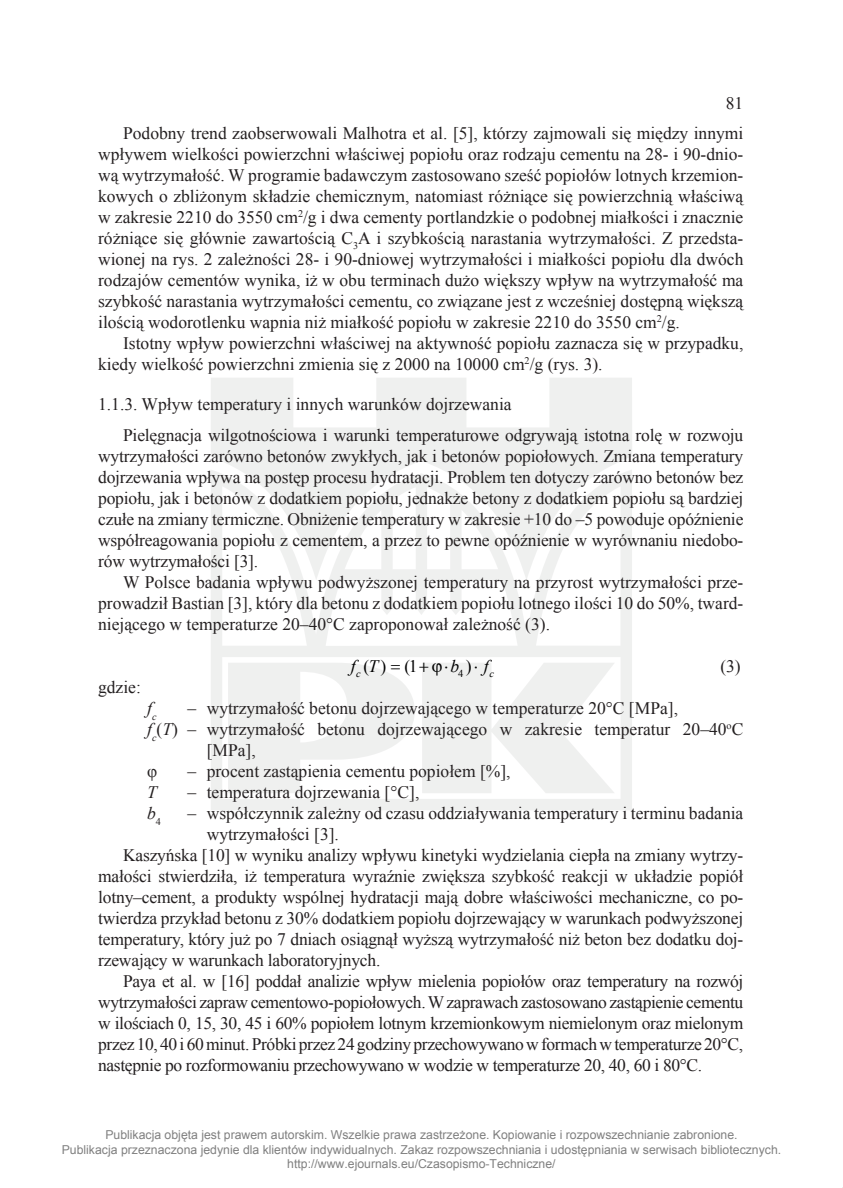
<style>
.page{position:relative;width:843px;height:1188px;background:#fff}
.page>*{position:absolute;margin:0;border:0;box-sizing:border-box;transform-origin:0 0}
.tekst_cz{font:17.5px/21px "Times New Roman";color:#231f20;text-align:justify}
.wiersz_cz{font:17.5px/21px "Times New Roman";color:#231f20}
.tytuł_rozdz__1_1_1{font:17.5px "Times New Roman";color:#231f20}
.t1{font:italic 17.5px "Times New Roman";color:#000}
.wiersz_cz-2{font:italic 17.5px "Times New Roman";color:#231f20}
.t2{font:17.5px "Times New Roman";color:#000}
.równanie_cz{font:17.5px "Times New Roman";color:#231f20}
.t3{font:12.25px/14.7px "Arial";color:#808080;text-align:center}
.t4{font:italic 10.5px "Times New Roman";color:#000}
.t5{font:10.5px "Times New Roman";color:#000}
.s1{font-style:normal}
.s2{font-style:italic}
</style>
<div class="page">
<svg style="left:211px;top:378px;width:421px;height:432px;fill:#eff0ef"></svg>
<svg style="left:391px;top:665px;width:9px;height:4px"></svg>
<svg style="left:419px;top:662px;width:23px;height:13px"></svg>
<p class="tekst_cz" style="left:123px;top:88px;width:621px;line-height:29.6px;text-align:right">81<br>Podobny trend zaobserwowali Malhotra et al. [5], którzy zajmowali się między innymi</p>
<p class="tekst_cz" style="left:98px;top:143px;width:646px">wpływem wielkości powierzchni właściwej popiołu oraz rodzaju cementu na 28- i 90-dnio&shy;wą wytrzymałość. W programie badawczym zastosowano sześć popiołów lotnych krzemion&shy;kowych o zbliżonym składzie chemicznym, natomiast różniące się powierzchnią właściwą w zakresie 2210 do 3550 cm<sup>2</sup>/g i dwa cementy portlandzkie o podobnej miałkości i znacznie różniące się głównie zawartością C<sub>3</sub>A i szybkością narastania wytrzymałości. Z przedsta&shy;wionej na rys. 2 zależności 28- i 90-dniowej wytrzymałości i miałkości popiołu dla dwóch rodzajów cementów wynika, iż w obu terminach dużo większy wpływ na wytrzymałość ma szybkość narastania wytrzymałości cementu, co związane jest z wcześniej dostępną większą ilością wodorotlenku wapnia niż miałkość popiołu w zakresie 2210 do 3550 cm<sup>2</sup>/g.</p>
<p class="tekst_cz" style="left:98px;top:332px;width:646px;text-indent:25px">Istotny wpływ powierzchni właściwej na aktywność popiołu zaznacza się w przypadku, kiedy wielkość powierzchni zmienia się z 2000 na 10000 cm<sup>2</sup>/g (rys. 3).</p>
<p class="tytuł_rozdz__1_1_1" style="left:98px;top:392px;width:415px">1.1.3. Wpływ temperatury i innych warunków dojrzewania</p>
<p class="tekst_cz" style="left:98px;top:424px;width:646px;text-indent:25px">Pielęgnacja wilgotnościowa i warunki temperaturowe odgrywają istotna rolę w rozwoju wytrzymałości zarówno betonów zwykłych, jak i betonów popiołowych. Zmiana temperatury dojrzewania wpływa na postęp procesu hydratacji. Problem ten dotyczy zarówno betonów bez popiołu, jak i betonów z dodatkiem popiołu, jednakże betony z dodatkiem popiołu są bardziej czułe na zmiany termiczne. Obniżenie temperatury w zakresie +10 do –5 powoduje opóźnienie współreagowania popiołu z cementem, a przez to pewne opóźnienie w wyrównaniu niedobo&shy;rów wytrzymałości [3].</p>
<p class="tekst_cz" style="left:98px;top:571px;width:646px;text-indent:25px">W Polsce badania wpływu podwyższonej temperatury na przyrost wytrzymałości prze&shy;prowadził Bastian [3], który dla betonu z dodatkiem popiołu lotnego ilości 10 do 50%, tward&shy;niejącego w temperaturze 20–40°C zaproponował zależność (3).</p>
<p class="t1" style="left:350px;top:654px;width:29px">f T</p>
<p class="t1" style="left:444px;top:654px;width:46px">⋅b <span class="s1">)</span>⋅ f</p>
<p class="t4" style="left:356px;top:666px;width:6px">c</p>
<p class="t4" style="left:489px;top:666px;width:6px">c</p>
<p class="t2" style="left:363px;top:654px;width:56px">( ) (1</p>
<p class="t5" style="left:458px;top:666px;width:7px">4</p>
<p class="równanie_cz" style="left:720px;top:654px;width:22px">(3)</p>
<p class="tekst_cz" style="left:98px;top:676px;width:44px">gdzie:</p>
<p class="wiersz_cz-2" style="left:147px;top:696px;width:11px">f<sub>c</sub></p>
<p class="wiersz_cz" style="left:187px;top:697px;width:492px">– wytrzymałość betonu dojrzewającego w temperaturze 20°C [MPa],</p>
<p class="wiersz_cz" style="left:207px;top:718px;width:538px;text-indent:-60px"><span class="s2">f</span><sub>c</sub>(<span class="s2">T</span>) – wytrzymałość betonu dojrzewającego w zakresie temperatur 20–40<sup>o</sup>C [MPa],</p>
<p class="wiersz_cz" style="left:147px;top:760px;width:12px">φ</p>
<p class="wiersz_cz" style="left:187px;top:760px;width:324px">– procent zastąpienia cementu popiołem [%],</p>
<p class="wiersz_cz-2" style="left:147px;top:780px;width:11px">T</p>
<p class="wiersz_cz" style="left:187px;top:781px;width:233px">– temperatura dojrzewania [°C],</p>
<p class="wiersz_cz-2" style="left:147px;top:801px;width:15px">b<sub>4</sub></p>
<p class="wiersz_cz" style="left:207px;top:802px;width:538px;text-indent:-19px">– współczynnik zależny od czasu oddziaływania temperatury i terminu badania wytrzymałości [3].</p>
<p class="tekst_cz" style="left:98px;top:844px;width:646px;text-indent:25px">Kaszyńska [10] w wyniku analizy wpływu kinetyki wydzielania ciepła na zmiany wytrzy&shy;małości stwierdziła, iż temperatura wyraźnie zwiększa szybkość reakcji w układzie popiół lotny–cement, a produkty wspólnej hydratacji mają dobre właściwości mechaniczne, co po&shy;twierdza przykład betonu z 30% dodatkiem popiołu dojrzewający w warunkach podwyższonej temperatury, który już po 7 dniach osiągnął wyższą wytrzymałość niż beton bez dodatku doj&shy;rzewający w warunkach laboratoryjnych.</p>
<p class="tekst_cz" style="left:98px;top:970px;width:646px;text-indent:25px">Paya et al. w [16] poddał analizie wpływ mielenia popiołów oraz temperatury na rozwój wytrzymałości zapraw cementowo-popiołowych.Wzaprawach zastosowano zastąpienie cementu w ilościach 0, 15, 30, 45 i 60% popiołem lotnym krzemionkowym niemielonym oraz mielonym przez 10, 40 i 60minut.Próbki przez 24 godziny przechowywanowformachwtemperaturze 20°C, następnie po rozformowaniu przechowywano w wodzie w temperaturze 20, 40, 60 i 80°C.</p>
<p class="t3" style="left:62px;top:1127px;width:721px">Publikacja objęta jest prawem autorskim. Wszelkie prawa zastrzeżone. Kopiowanie i rozpowszechnianie zabronione.<br>Publikacja przeznaczona jedynie dla klientów indywidualnych. Zakaz rozpowszechniania i udostępniania w serwisach bibliotecznych. http://www.ejournals.eu/Czasopismo-Techniczne/</p>
</div>
